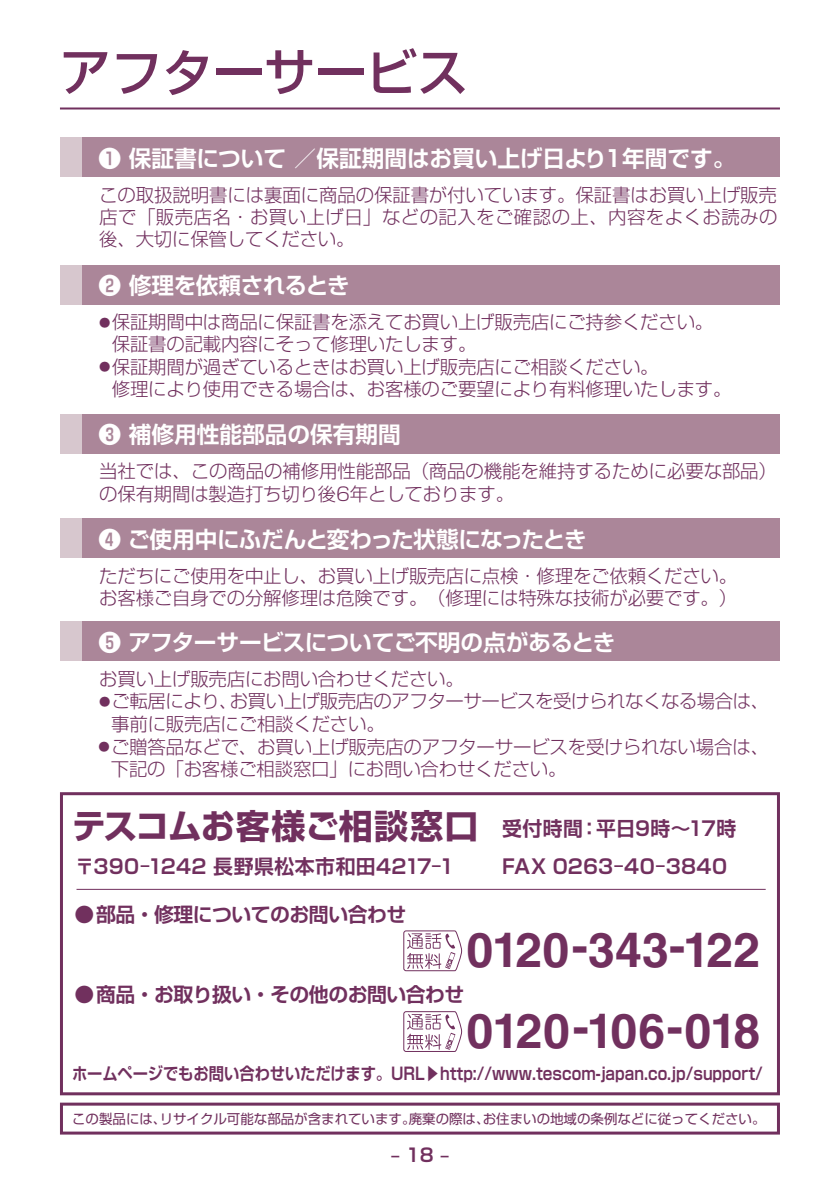
<style>
.page{position:relative;width:840px;height:1191px;background:#fff}
.page>*{position:absolute;margin:0;border:0;box-sizing:border-box;transform-origin:0 0}
.t1{font:51px "Shin Go Pr 5 Medium 90 msp RKSJ H";color:#71305e}
.t2{font:700 48.2px/80.8px "Helvetica";letter-spacing:-.02em;color:#71305e}
.t3{font:22.6px "Shin Go Pr 5 De Bold 90 msp RKSJ H";letter-spacing:-.005em;color:#fff}
.t4{font:22.6px "Shin Go Pr 5 De Bold 90 msp RKSJ H";letter-spacing:-.03em;color:#fff}
.t5{font:22.6px "Shin Go Pr 5 De Bold 90 msp RKSJ H";letter-spacing:-.04em;color:#fff}
.t6{font:19.8px/37.8px "Shin Go Pr 5 De Bold 90 msp RKSJ H";letter-spacing:.01em;color:#71305e}
.t7{font:19.8px "Shin Go Pr 5 De Bold 90 msp RKSJ H";letter-spacing:-.025em;color:#71305e}
.t8{font:19.8px "Shin Go Pr 5 De Bold 90 msp RKSJ H";letter-spacing:.015em;color:#71305e}
.t9{font:18.4px/22.2px "Shin Go Pr 5 Light 90 msp RKSJ H";letter-spacing:-.01em;color:#71305e}
.t10{font:18.4px "Shin Go Pr 5 De Bold 90 msp RKSJ H";color:#71305e}
.t11{font:17px "Shin Go Pr 5 De Bold 90 msp RKSJ H";color:#71305e;scale:.9 1}
.t12{font:13.4px "Shin Go Pr 5 Regular 90 msp RKSJ H";color:#71305e}
.s1{font-size:11.4px}
.s2{font-family:"Shin Go Pr 5 Bold 90 msp RKSJ H";font-size:34px}
</style>
<div class="page">
<hr style="left:60px;top:107px;width:720px;height:2px;background:#71305e">
<div style="left:60px;top:138px;width:720px;height:39px;background:#ab8699"></div>
<div style="left:60px;top:265px;width:720px;height:39px;background:#ab8699"></div>
<div style="left:60px;top:414px;width:720px;height:39px;background:#ab8699"></div>
<div style="left:60px;top:518px;width:720px;height:39px;background:#ab8699"></div>
<div style="left:60px;top:621px;width:720px;height:39px;background:#ab8699"></div>
<div style="left:60px;top:138px;width:22px;height:39px;background:#d7c7ce"></div>
<div style="left:60px;top:265px;width:22px;height:39px;background:#d7c7ce"></div>
<div style="left:60px;top:414px;width:22px;height:39px;background:#d7c7ce"></div>
<div style="left:60px;top:518px;width:22px;height:39px;background:#d7c7ce"></div>
<div style="left:60px;top:621px;width:22px;height:39px;background:#d7c7ce"></div>
<div style="left:60px;top:792px;width:720px;height:303px;border:3px solid #71305e"></div>
<hr style="left:77px;top:888px;width:689px;height:1px;background:#71305e">
<svg style="left:403px;top:930px;width:60px;height:41px"></svg>
<svg style="left:403px;top:1011px;width:60px;height:41px"></svg>
<div style="left:60px;top:1102px;width:720px;height:32px;border:3px solid #71305e"></div>
<h1 class="t1" style="left:60px;top:53px;width:410px">アフターサービス</h1>
<p class="t3" style="left:99px;top:150px;width:639px">❶ 保証書について ／保証期間はお買い上げ日より１年間です。</p>
<p class="t9" style="left:99px;top:186px;width:680px;text-align:justify">この取扱説明書には裏面に商品の保証書が付いています。保証書はお買い上げ販売店で「販売店名・お買い上げ日」などの記入をご確認の上、内容をよくお読みの後、大切に保管してください。</p>
<p class="t4" style="left:99px;top:277px;width:253px">❷ 修理を依頼されるとき</p>
<p class="t9" style="left:112px;top:314px;width:603px;text-indent:-12px"><span class="s1">●</span>保証期間中は商品に保証書を添えてお買い上げ販売店にご持参ください。保証書の記載内容にそって修理いたします。</p>
<p class="t9" style="left:112px;top:358px;width:621px;text-indent:-12px"><span class="s1">●</span>保証期間が過ぎているときはお買い上げ販売店にご相談ください。<br>修理により使用できる場合は、お客様のご要望により有料修理いたします。</p>
<p class="t3" style="left:99px;top:426px;width:304px">❸ 補修用性能部品の保有期間</p>
<p class="t9" style="left:99px;top:462px;width:679px">当社では、この商品の補修用性能部品（商品の機能を維持するために必要な部品）の保有期間は製造打ち切り後6年としております。</p>
<p class="t5" style="left:99px;top:530px;width:490px">❹ ご使用中にふだんと変わった状態になったとき</p>
<p class="t9" style="left:99px;top:567px;width:639px">ただちにご使用を中止し、お買い上げ販売店に点検・修理をご依頼ください。お客様ご自身での分解修理は危険です。（修理には特殊な技術が必要です。）</p>
<p class="t4" style="left:99px;top:633px;width:518px">❺ アフターサービスについてご不明の点があるとき</p>
<p class="t9" style="left:99px;top:670px;width:366px">お買い上げ販売店にお問い合わせください。</p>
<p class="t9" style="left:111px;top:692px;width:660px;text-indent:-12px"><span class="s1">●</span>ご転居により、お買い上げ販売店のアフターサービスを受けられなくなる場合は、事前に販売店にご相談ください。</p>
<p class="t9" style="left:111px;top:738px;width:660px;text-indent:-12px"><span class="s1">●</span>ご贈答品などで、お買い上げ販売店のアフターサービスを受けられない場合は、下記の「お客様ご相談窓口」にお問い合わせください。</p>
<p class="t6" style="left:502px;top:812px;width:236px;text-indent:-430px"><span class="s2">テスコムお客様ご相談窓口</span> 受付時間：平日9時～17時<br>FAX 0263‒40‒3840</p>
<p class="t8" style="left:75px;top:858px;width:381px">〒390‒1242 長野県松本市和田4217‒1</p>
<p class="t7" style="left:74px;top:907px;width:333px">●部品・修理についてのお問い合わせ</p>
<h2 class="t2" style="left:467px;top:914px;width:295px">0120-343-122<br>0120-106-018</h2>
<p class="t7" style="left:74px;top:986px;width:391px">●商品・お取り扱い・その他のお問い合わせ</p>
<p class="t11" style="left:72px;top:1067px;width:769px">ホームページでもお問い合わせいただけます。URL▶http://www.tescom-japan.co.jp/support/</p>
<p class="t12" style="left:72px;top:1114px;width:695px">この製品には、リサイクル可能な部品が含まれています。廃棄の際は、お住まいの地域の条例などに従ってください。</p>
<p class="t10" style="left:391px;top:1148px;width:60px">‒ 18 ‒</p>
</div>
